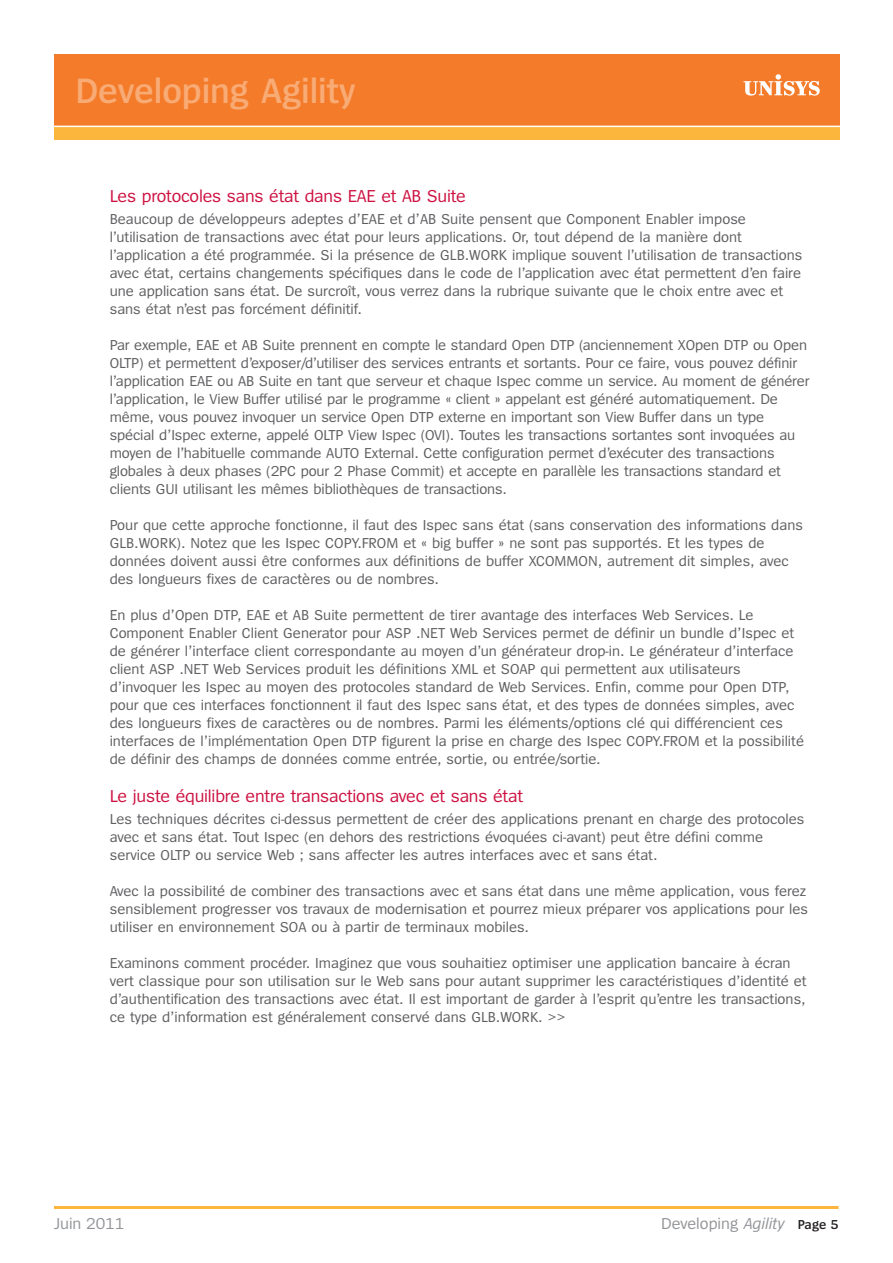
<style>
.page{position:relative;width:893px;height:1263px;background:#fff}
.page>*{position:absolute;margin:0;border:0;box-sizing:border-box;transform-origin:0 0}
.t1{font:600 36.6px "Spiegel";letter-spacing:-.005em;color:#f9ab75}
.t2{font:18px "Spiegel";letter-spacing:-.01em;color:#cd1141}
.t3{font:16.5px "Spiegel";color:#939598}
.t4{font:15px/18px "Spiegel";color:#5f5f62}
.s1{font-style:italic}
.s2{font-weight:600;font-size:13.5px;color:#231f20}
</style>
<div class="page">
<div style="left:54px;top:112px;width:786px;height:28px;background:#fcb53d"></div>
<div style="left:54px;top:54px;width:786px;height:72px;background:#f47b2a"></div>
<svg style="left:743px;top:74px;width:77px;height:22px"></svg>
<hr style="left:54px;top:126px;width:788px;height:1px;background:#fff">
<hr style="left:54px;top:1206px;width:784px;height:3px;background:#fcb53d">
<h1 class="t1" style="left:75px;top:78px;width:282px">Developing Agility</h1>
<p class="t2" style="left:110px;top:189px;width:358px">Les protocoles sans état dans EAE et AB Suite</p>
<p class="t4" style="left:110px;top:211px;width:694px">Beaucoup de développeurs adeptes d’EAE et d’AB Suite pensent que Component Enabler impose l’utilisation de transactions avec état pour leurs applications. Or, tout dépend de la manière dont l’application a été programmée. Si la présence de GLB.WORK implique souvent l’utilisation de transactions avec état, certains changements spécifiques dans le code de l’application avec état permettent d’en faire une application sans état. De surcroît, vous verrez dans la rubrique suivante que le choix entre avec et sans état n’est pas forcément définitif.</p>
<p class="t4" style="left:110px;top:337px;width:701px">Par exemple, EAE et AB Suite prennent en compte le standard Open DTP (anciennement XOpen DTP ou Open OLTP) et permettent d’exposer/d’utiliser des services entrants et sortants. Pour ce faire, vous pouvez définir l’application EAE ou AB Suite en tant que serveur et chaque Ispec comme un service. Au moment de générer l’application, le View Buffer utilisé par le programme « client » appelant est généré automatiquement. De même, vous pouvez invoquer un service Open DTP externe en important son View Buffer dans un type spécial d’Ispec externe, appelé OLTP View Ispec (OVI). Toutes les transactions sortantes sont invoquées au moyen de l’habituelle commande AUTO External. Cette configuration permet d’exécuter des transactions globales à deux phases (2PC pour 2 Phase Commit) et accepte en parallèle les transactions standard et clients GUI utilisant les mêmes bibliothèques de transactions.</p>
<p class="t4" style="left:110px;top:517px;width:695px">Pour que cette approche fonctionne, il faut des Ispec sans état (sans conservation des informations dans GLB.WORK). Notez que les Ispec COPY.FROM et « big buffer » ne sont pas supportés. Et les types de données doivent aussi être conformes aux définitions de buffer XCOMMON, autrement dit simples, avec des longueurs fixes de caractères ou de nombres.</p>
<p class="t4" style="left:110px;top:607px;width:696px">En plus d’Open DTP, EAE et AB Suite permettent de tirer avantage des interfaces Web Services. Le Component Enabler Client Generator pour ASP .NET Web Services permet de définir un bundle d’Ispec et de générer l’interface client correspondante au moyen d’un générateur drop-in. Le générateur d’interface client ASP .NET Web Services produit les définitions XML et SOAP qui permettent aux utilisateurs d’invoquer les Ispec au moyen des protocoles standard de Web Services. Enfin, comme pour Open DTP, pour que ces interfaces fonctionnent il faut des Ispec sans état, et des types de données simples, avec des longueurs fixes de caractères ou de nombres. Parmi les éléments/options clé qui différencient ces interfaces de l’implémentation Open DTP figurent la prise en charge des Ispec COPY.FROM et la possibilité de définir des champs de données comme entrée, sortie, ou entrée/sortie.</p>
<p class="t2" style="left:110px;top:789px;width:415px">Le juste équilibre entre transactions avec et sans état</p>
<p class="t4" style="left:110px;top:811px;width:696px">Les techniques décrites ci-dessus permettent de créer des applications prenant en charge des protocoles avec et sans état. Tout Ispec (en dehors des restrictions évoquées ci-avant) peut être défini comme service OLTP ou service Web ; sans affecter les autres interfaces avec et sans état.</p>
<p class="t4" style="left:110px;top:883px;width:700px">Avec la possibilité de combiner des transactions avec et sans état dans une même application, vous ferez sensiblement progresser vos travaux de modernisation et pourrez mieux préparer vos applications pour les utiliser en environnement SOA ou à partir de terminaux mobiles.</p>
<p class="t4" style="left:110px;top:955px;width:698px">Examinons comment procéder. Imaginez que vous souhaitiez optimiser une application bancaire à écran vert classique pour son utilisation sur le Web sans pour autant supprimer les caractéristiques d’identité et d’authentification des transactions avec état. Il est important de garder à l’esprit qu’entre les transactions, ce type d’information est généralement conservé dans GLB.WORK. &gt;&gt;</p>
<p class="t3" style="left:54px;top:1218px;width:72px">Juin 2011</p>
<p class="t3" style="left:661px;top:1218px;width:179px">Developing <span class="s1">Agility</span> <span class="s2">Page 5</span></p>
</div>
